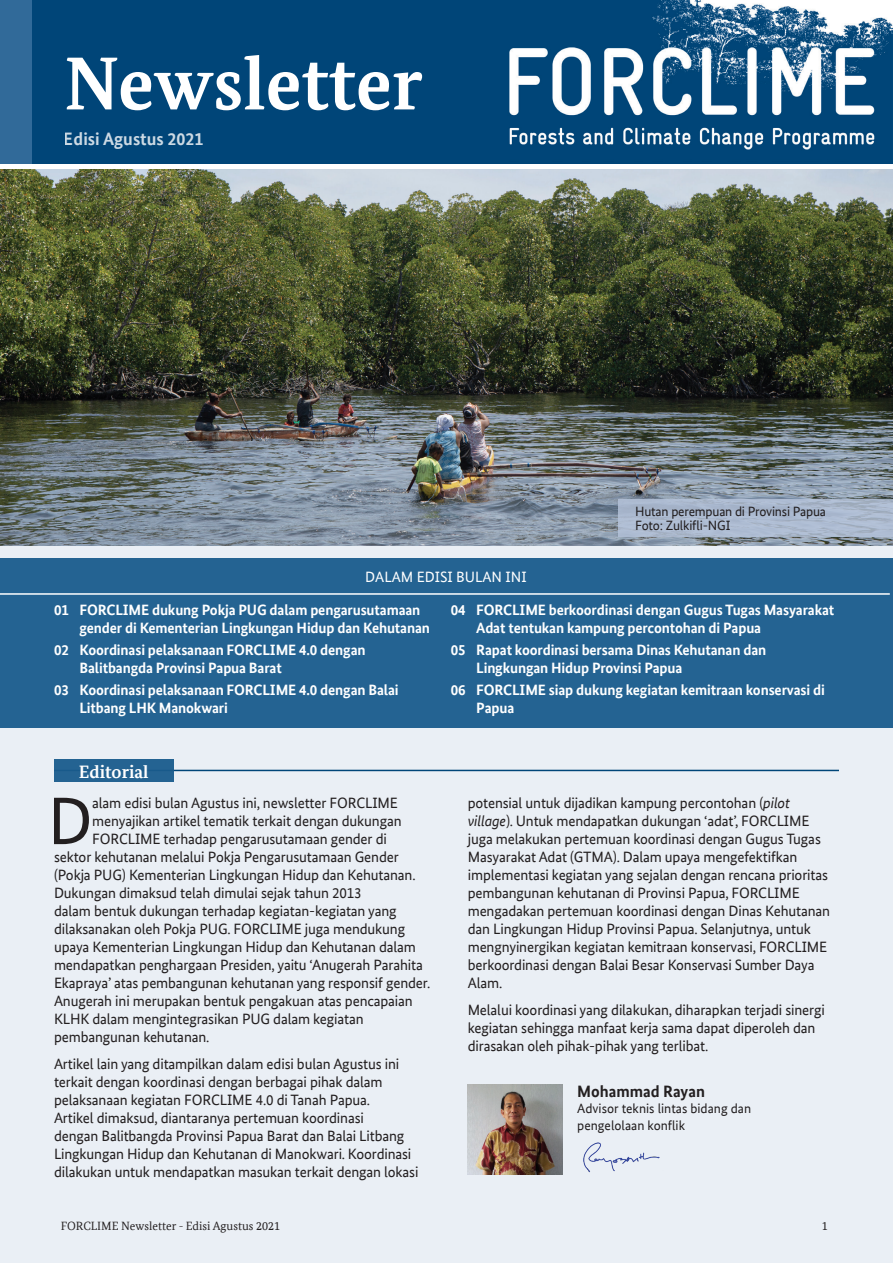
<style>
.page{position:relative;width:893px;height:1263px;background:#fff}
.page>*{position:absolute;margin:0;border:0;box-sizing:border-box;transform-origin:0 0}
.t1{font:700 75px "Bundes Serif Office";color:#fff}
.t2{font:67.2px "Bundes Sans Office";color:#231f20}
.t3{font:700 18px "Bundes Sans Office";color:#fff}
.t4{font:700 18px "Bundes Serif Office";color:#fff}
.t5{font:700 16.5px "Bundes Sans Office";color:#231f20}
.t6{font:15px/18px "Bundes Sans Office";letter-spacing:-.01em;color:#231f20}
.t7{font:700 15px/18px "Bundes Sans Office";letter-spacing:-.01em;color:#fff}
.t8{font:15px "Bundes Sans Office";color:#fff}
.t9{font:13.5px/16.2px "Bundes Sans Office";letter-spacing:-.005em;color:#231f20}
.t10{font:12px "Bundes Serif Office";color:#231f20}
.s1{font-style:italic}
</style>
<div class="page">
<div style="left:0;top:170px;width:893px;height:1093px;background:#eaeff5"></div>
<hr style="left:54px;top:770px;width:785px;height:1px;background:#004578">
<div style="left:32px;top:0;width:861px;height:164px;background:#004578"></div>
<div style="left:0;top:558px;width:893px;height:170px;background:#246392"></div>
<div style="left:0;top:0;width:32px;height:164px;background:#316a99"></div>
<img style="left:509px;top:0;width:384px;height:150px">
<hr style="left:0;top:593px;width:890px;height:2px;background:#fff">
<div style="left:54px;top:759px;width:119px;height:23px;background:#246392"></div>
<img style="left:0;top:169px;width:893px;height:377px">
<img style="left:468px;top:1084px;width:95px;height:90px">
<svg style="left:619px;top:499px;width:274px;height:37px;background:#abb9ce"></svg>
<img style="left:583px;top:1142px;width:77px;height:30px">
<h1 class="t1" style="left:64px;top:40px;width:360px">Newsletter</h1>
<p class="t3" style="left:64px;top:128px;width:141px">Edisi Agustus 2021</p>
<p class="t8" style="left:365px;top:568px;width:163px">DALAM EDISI BULAN INI</p>
<p class="t9" style="left:635px;top:505px;width:192px;line-height:13.5px">Hutan perempuan di Provinsi Papua<br>Foto: Zulkifli-NGI</p>
<p class="t7" style="left:80px;top:601px;width:352px;text-indent:-26px">01 FORCLIME dukung Pokja PUG dalam pengarusutamaan gender di Kementerian Lingkungan Hidup dan Kehutanan</p>
<p class="t7" style="left:80px;top:641px;width:288px;text-indent:-26px">02 Koordinasi pelaksanaan FORCLIME 4.0 dengan<br>Balitbangda Provinsi Papua Barat</p>
<p class="t7" style="left:80px;top:681px;width:321px;text-indent:-26px">03 Koordinasi pelaksanaan FORCLIME 4.0 dengan Balai<br>Litbang LHK Manokwari</p>
<p class="t4" style="left:79px;top:761px;width:71px">Editorial</p>
<h2 class="t2" style="left:48px;top:783px;width:47px">D</h2>
<p class="t6" style="left:92px;top:794px;width:307px">alam edisi bulan Agustus ini, newsletter FORCLIME</p>
<p class="t6" style="left:92px;top:812px;width:311px">menyajikan artikel tematik terkait dengan dukungan</p>
<p class="t6" style="left:92px;top:830px;width:296px">FORCLIME terhadap pengarusutamaan gender di</p>
<p class="t6" style="left:54px;top:848px;width:346px">sektor kehutanan melalui Pokja Pengarusutamaan Gender</p>
<p class="t6" style="left:54px;top:866px;width:363px">(Pokja PUG) Kementerian Lingkungan Hidup dan Kehutanan.</p>
<p class="t6" style="left:54px;top:884px;width:309px">Dukungan dimaksud telah dimulai sejak tahun 2013</p>
<p class="t6" style="left:54px;top:902px;width:344px">dalam bentuk dukungan terhadap kegiatan-kegiatan yang</p>
<p class="t6" style="left:54px;top:920px;width:353px">dilaksanakan oleh Pokja PUG. FORCLIME juga mendukung</p>
<p class="t6" style="left:54px;top:938px;width:364px">upaya Kementerian Lingkungan Hidup dan Kehutanan dalam</p>
<p class="t6" style="left:54px;top:956px;width:370px">mendapatkan penghargaan Presiden, yaitu ‘Anugerah Parahita</p>
<p class="t6" style="left:54px;top:974px;width:378px">Ekapraya’ atas pembangunan kehutanan yang responsif gender.</p>
<p class="t6" style="left:54px;top:992px;width:360px">Anugerah ini merupakan bentuk pengakuan atas pencapaian</p>
<p class="t6" style="left:54px;top:1010px;width:311px">KLHK dalam mengintegrasikan PUG dalam kegiatan</p>
<p class="t6" style="left:54px;top:1028px;width:157px">pembangunan kehutanan.</p>
<p class="t6" style="left:54px;top:1054px;width:366px">Artikel lain yang ditampilkan dalam edisi bulan Agustus ini terkait dengan koordinasi dengan berbagai pihak dalam pelaksanaan kegiatan FORCLIME 4.0 di Tanah Papua.<br>Artikel dimaksud, diantaranya pertemuan koordinasi<br>dengan Balitbangda Provinsi Papua Barat dan Balai Litbang Lingkungan Hidup dan Kehutanan di Manokwari. Koordinasi dilakukan untuk mendapatkan masukan terkait dengan lokasi</p>
<p class="t7" style="left:476px;top:601px;width:360px;text-indent:-26px">04 FORCLIME berkoordinasi dengan Gugus Tugas Masyarakat<br>Adat tentukan kampung percontohan di Papua</p>
<p class="t7" style="left:476px;top:641px;width:291px;text-indent:-26px">05 Rapat koordinasi bersama Dinas Kehutanan dan<br>Lingkungan Hidup Provinsi Papua</p>
<p class="t7" style="left:476px;top:681px;width:350px;text-indent:-26px">06 FORCLIME siap dukung kegiatan kemitraan konservasi di<br>Papua</p>
<p class="t6" style="left:468px;top:794px;width:364px">potensial untuk dijadikan kampung percontohan (<span class="s1">pilot village</span>). Untuk mendapatkan dukungan ‘adat’, FORCLIME juga melakukan pertemuan koordinasi dengan Gugus Tugas Masyarakat Adat (GTMA). Dalam upaya mengefektifkan implementasi kegiatan yang sejalan dengan rencana prioritas pembangunan kehutanan di Provinsi Papua, FORCLIME mengadakan pertemuan koordinasi dengan Dinas Kehutanan dan Lingkungan Hidup Provinsi Papua. Selanjutnya, untuk mengnyinergikan kegiatan kemitraan konservasi, FORCLIME berkoordinasi dengan Balai Besar Konservasi Sumber Daya Alam.</p>
<p class="t6" style="left:468px;top:1000px;width:359px">Melalui koordinasi yang dilakukan, diharapkan terjadi sinergi kegiatan sehingga manfaat kerja sama dapat diperoleh dan dirasakan oleh pihak-pihak yang terlibat.</p>
<p class="t5" style="left:577px;top:1082px;width:129px">Mohammad Rayan</p>
<p class="t9" style="left:577px;top:1101px;width:175px">Advisor teknis lintas bidang dan pengelolaan konflik</p>
<p class="t10" style="left:61px;top:1219px;width:221px">FORCLIME Newsletter - Edisi Agustus 2021</p>
<p class="t10" style="left:822px;top:1219px;width:7px">1</p>
</div>
